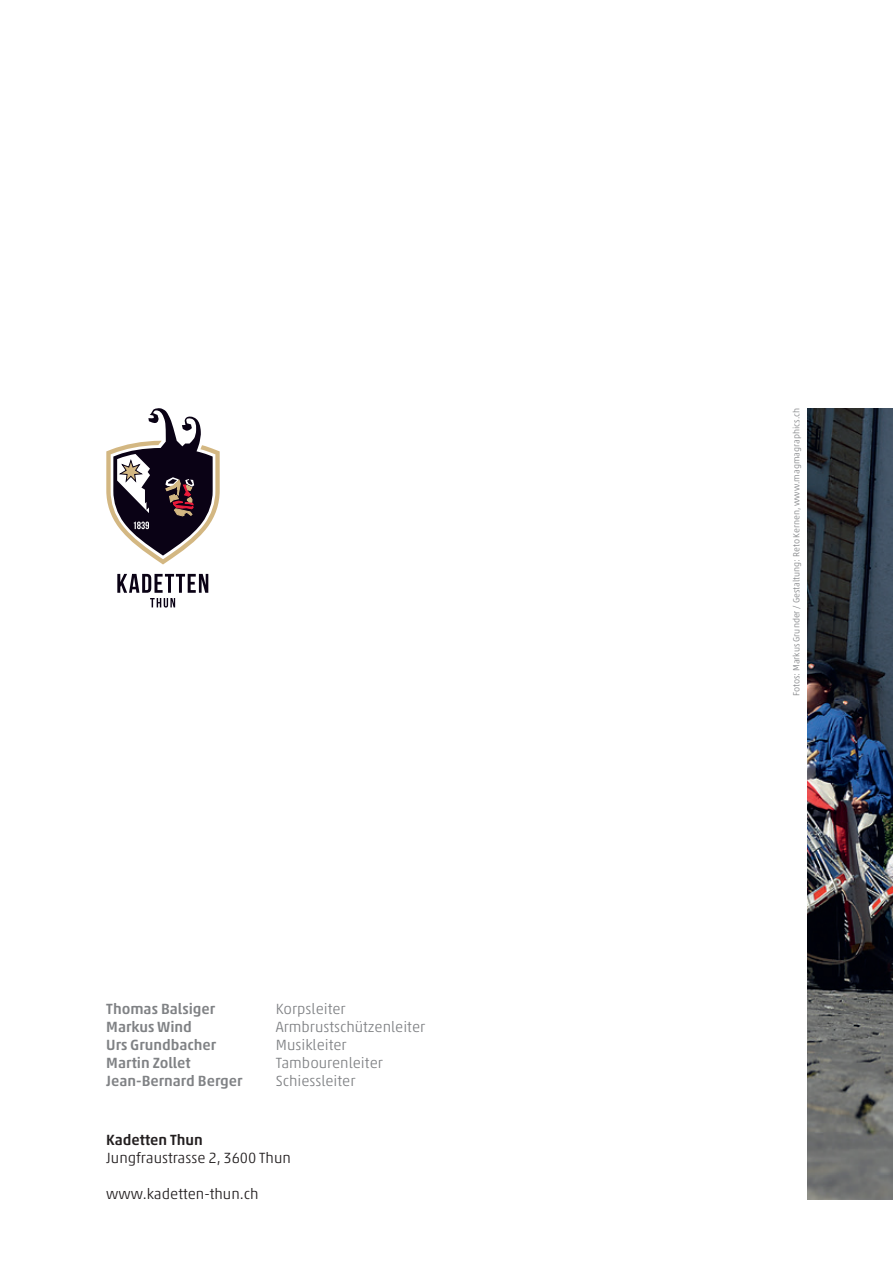
<style>
.page{position:relative;width:893px;height:1263px;background:#fff}
.page>*{position:absolute;margin:0;border:0;box-sizing:border-box;transform-origin:0 0}
.t1{font:300 15px "Akko Std";color:#808285}
.t2{font:500 15px "Akko Std";color:#808285}
.t3{font:300 15px "Akko Std";color:#231f20}
.t4{font:500 15px "Akko Std";color:#231f20}
.t5{font:300 9px "Akko Std";color:#808285}
</style>
<div class="page">
<svg style="left:117px;top:574px;width:91px;height:33px"></svg>
<svg style="left:106px;top:408px;width:114px;height:156px"></svg>
<img style="left:808px;top:408px;width:85px;height:791px">
<p class="t2" style="left:106px;top:1000px;width:110px">Thomas Balsiger</p>
<p class="t1" style="left:276px;top:1000px;width:71px">Korpsleiter</p>
<p class="t2" style="left:106px;top:1018px;width:87px">Markus Wind</p>
<p class="t1" style="left:276px;top:1018px;width:151px">Armbrustschützenleiter</p>
<p class="t2" style="left:106px;top:1036px;width:111px">Urs Grundbacher</p>
<p class="t1" style="left:276px;top:1036px;width:72px">Musikleiter</p>
<p class="t2" style="left:106px;top:1054px;width:86px">Martin Zollet</p>
<p class="t1" style="left:276px;top:1054px;width:109px">Tambourenleiter</p>
<p class="t2" style="left:106px;top:1072px;width:138px">Jean-Bernard Berger</p>
<p class="t1" style="left:276px;top:1072px;width:81px">Schiessleiter</p>
<p class="t4" style="left:106px;top:1131px;width:98px">Kadetten Thun</p>
<p class="t3" style="left:106px;top:1149px;width:186px">Jungfraustrasse 2, 3600 Thun</p>
<p class="t3" style="left:106px;top:1185px;width:154px">www.kadetten-thun.ch</p>
<p class="t5" style="left:791px;top:696px;width:289px;rotate:-90deg">Fotos: Markus Grunder / Gestaltung: Reto Kernen, www.magmagraphics.ch</p>
</div>
